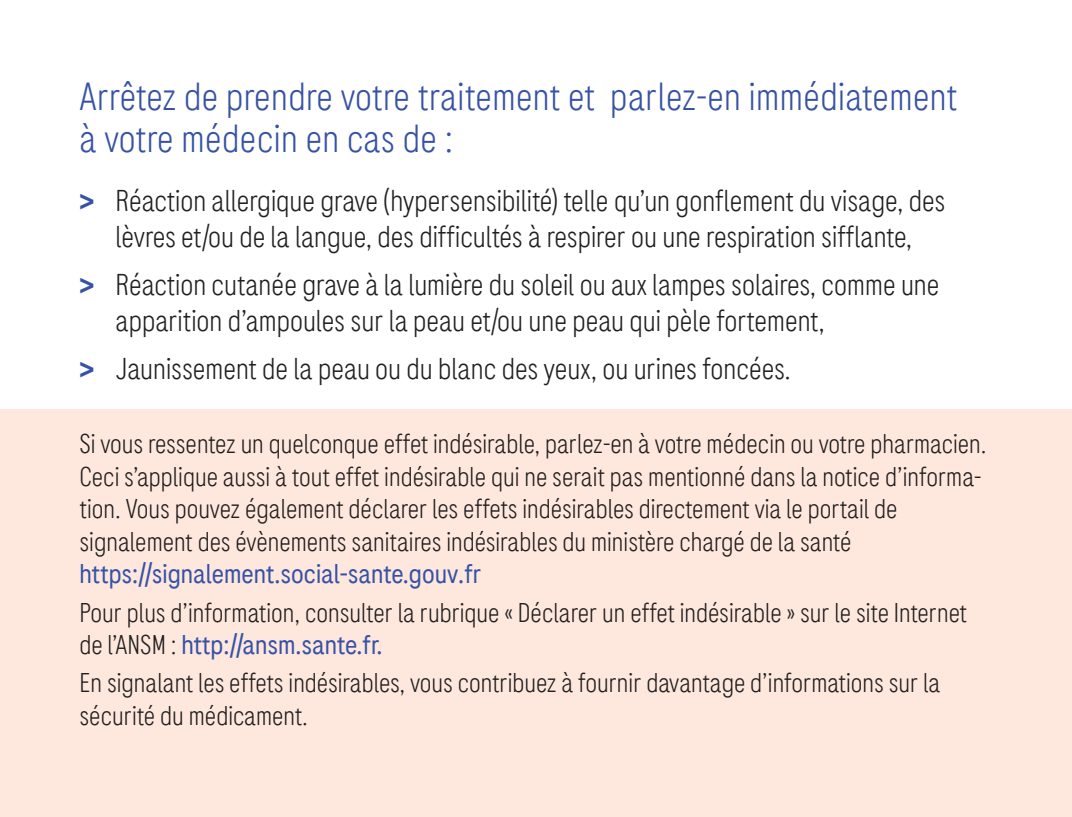
<style>
.page{position:relative;width:1072px;height:817px;background:#fff}
.page>*{position:absolute;margin:0;border:0;box-sizing:border-box;transform-origin:0 0}
.t1{font:300 39px/42px "Roche Sans Condensed";letter-spacing:.01em;color:#3752a4}
.t2{font:300 30px/36px "Roche Sans Condensed";color:#221f1f;text-align:center}
.t3{font:300 27px/32.4px "Roche Sans Condensed";color:#221f1f}
.t4{font:27px "Roche Sans Condensed";color:#3752a4}
.s1{font-family:"Roche Sans";font-weight:500;color:#3752a4}
.s2{font-weight:400;color:#3752a4}
</style>
<div class="page">
<div style="left:0;top:409px;width:1071px;height:407px;background:#fee8de"></div>
<h1 class="t1" style="left:79px;top:74px;width:879px">Arrêtez de prendre votre traitement et parlez-en immédiatement à votre médecin en cas de :</h1>
<p class="t2" style="left:79px;top:182px;width:867px"><span class="s1">&gt;</span> Réaction allergique grave (hypersensibilité) telle qu’un gonflement du visage, des lèvres et/ou de la langue, des difficultés à respirer ou une respiration sifflante,</p>
<p class="t2" style="left:115px;top:266px;width:825px;text-align:left;text-indent:-36px"><span class="s1">&gt;</span> Réaction cutanée grave à la lumière du soleil ou aux lampes solaires, comme une apparition d’ampoules sur la peau et/ou une peau qui pèle fortement,</p>
<p class="t2" style="left:79px;top:350px;width:713px"><span class="s1">&gt;</span> Jaunissement de la peau ou du blanc des yeux, ou urines foncées.</p>
<p class="t3" style="left:79px;top:427px;width:908px">Si vous ressentez un quelconque effet indésirable, parlez-en à votre médecin ou votre pharmacien.<br>Ceci s’applique aussi à tout effet indésirable qui ne serait pas mentionné dans la notice d’informa&shy;tion. Vous pouvez également déclarer les effets indésirables directement via le portail de signalement des évènements sanitaires indésirables du ministère chargé de la santé</p>
<p class="t4" style="left:79px;top:557px;width:403px">https://signalement.social-sante.gouv.fr</p>
<p class="t3" style="left:79px;top:595px;width:889px">Pour plus d’information, consulter la rubrique « Déclarer un effet indésirable » sur le site Internet de l’ANSM : <span class="s2">http://ansm.sante.fr.</span></p>
<p class="t3" style="left:79px;top:666px;width:862px">En signalant les effets indésirables, vous contribuez à fournir davantage d’informations sur la sécurité du médicament.</p>
</div>
